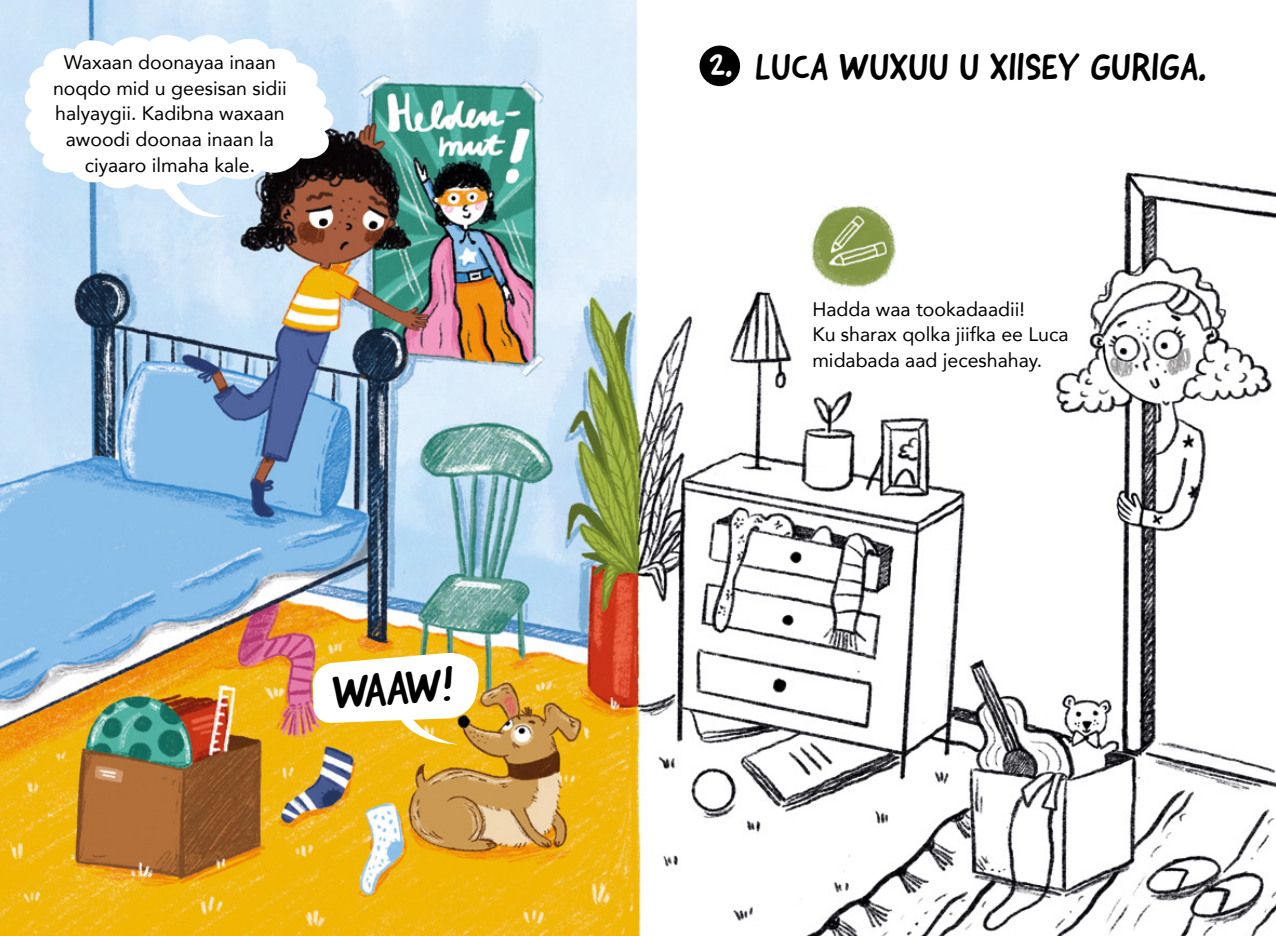
<style>
.page{position:relative;width:1276px;height:936px;background:#fff}
.page>*{position:absolute;margin:0;border:0;box-sizing:border-box;transform-origin:0 0}
.t1{font:46.2px "Good Dog New";color:#000}
.t2{font:37.5px "Good Dog New";color:#000}
.t3{font:19.5px/25.5px "Avenir";color:#000;text-align:center}
.s1{font-size:34.05px;color:#fff}
</style>
<div class="page">
<img style="left:0;top:0;width:1276px;height:935px">
<svg style="left:22px;top:35px;width:312px;height:157px"></svg>
<svg style="left:136px;top:121px;width:95px;height:112px"></svg>
<div style="left:699px;top:46px;width:41px;height:40px;background:#000;border-radius:50%"></div>
<svg style="left:312px;top:652px;width:171px;height:92px"></svg>
<img style="left:804px;top:198px;width:97px;height:95px">
<p class="t3" style="left:53px;top:49px;width:235px">Waxaan doonayaa inaan noqdo mid u geesisan sidii halyaygii. Kadibna waxaan awoodi doonaa inaan la ciyaaro ilmaha kale.</p>
<h1 class="t1" style="left:330px;top:662px;width:124px;rotate:-4deg">WAAW!</h1>
<h2 class="t2" style="left:709px;top:43px;width:499px"><span class="s1">2.</span> LUCA WUXUU U XIISEY GURIGA.</h2>
<p class="t3" style="left:812px;top:296px;width:258px;text-align:left">Hadda waa tookadaadii!<br>Ku sharax qolka jiifka ee Luca midabada aad jeceshahay.</p>
</div>
